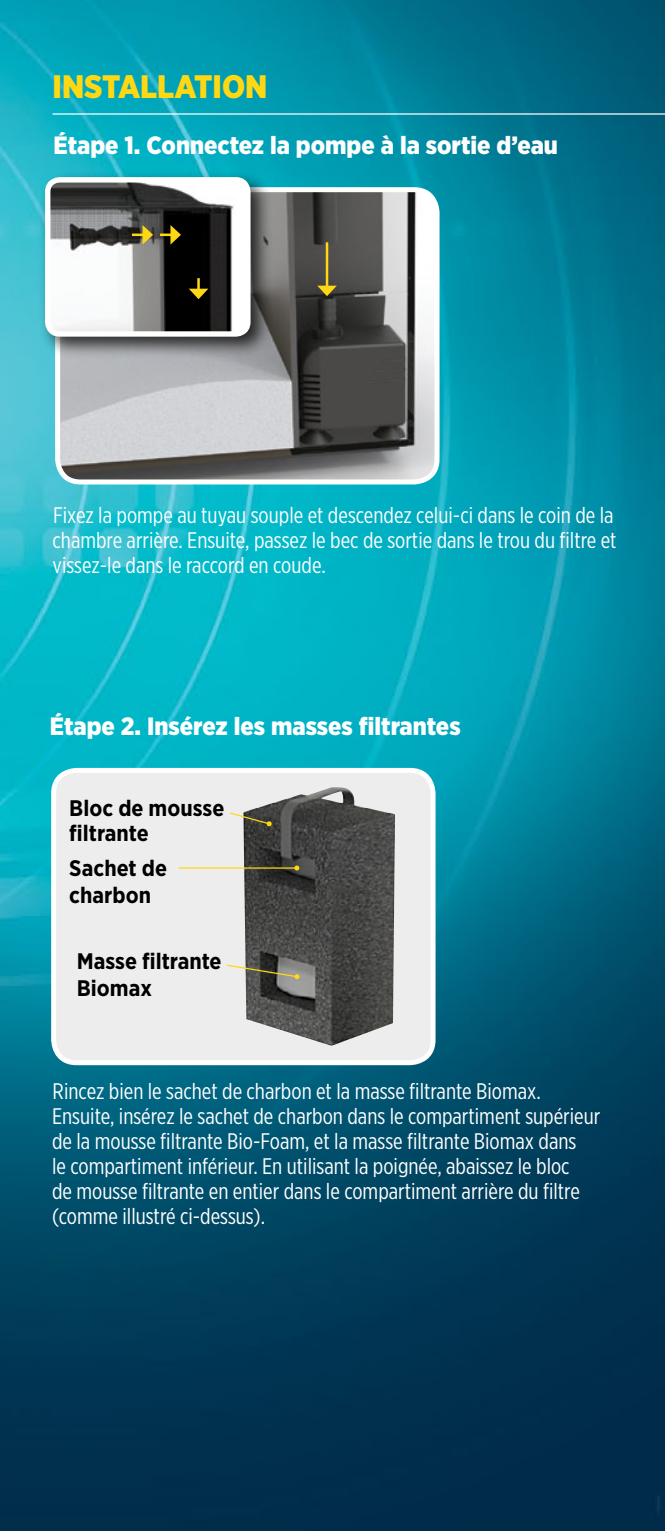
<style>
.page{position:relative;width:665px;height:1531px;background:#fff}
.page>*{position:absolute;margin:0;border:0;box-sizing:border-box;transform-origin:0 0}
.t1{font:900 32.5px "Gotham Narrow";color:#ffd814}
.t2{font:900 25px "Gotham Narrow";color:#fff}
.t3{font:22.5px/25px "Gotham X Narrow";color:#fff}
.t4{font:700 22.5px/27px "Gotham Narrow";color:#000}
</style>
<div class="page">
<img style="left:0;top:0;width:664px;height:1531px">
<hr style="left:52px;top:113px;width:612px;height:2px;background:#fff">
<img style="left:58px;top:190px;width:379px;height:292px">
<div style="left:55px;top:187px;width:384px;height:297px;border:5px solid #fff;border-radius:23px"></div>
<div style="left:38px;top:171px;width:234px;height:187px;background:#000;opacity:.75"></div>
<div style="left:48px;top:180px;width:200px;height:154px;background:#fff;border-radius:12px"></div>
<img style="left:48px;top:180px;width:186px;height:154px">
<div style="left:45px;top:177px;width:205px;height:160px;border:5px solid #fff;border-radius:12px"></div>
<svg style="left:132px;top:225px;width:21px;height:20px"></svg>
<svg style="left:160px;top:225px;width:21px;height:20px"></svg>
<svg style="left:189px;top:278px;width:19px;height:21px"></svg>
<hr style="left:325px;top:242px;width:3px;height:45px;background:#ffd814">
<svg style="left:317px;top:286px;width:19px;height:10px"></svg>
<div style="left:54px;top:770px;width:379px;height:293px;background:#ededee;border-radius:23px"></div>
<div style="left:51px;top:768px;width:384px;height:297px;border:5px solid #fff;border-radius:23px"></div>
<img style="left:243px;top:787px;width:152px;height:259px">
<svg style="left:230px;top:811px;width:41px;height:15px"></svg>
<hr style="left:179px;top:867px;width:118px;height:2px;background:#ffd814">
<svg style="left:294px;top:865px;width:5px;height:5px"></svg>
<svg style="left:226px;top:964px;width:73px;height:15px"></svg>
<h1 class="t1" style="left:52px;top:67px;width:216px">INSTALLATION</h1>
<p class="t2" style="left:53px;top:130px;width:505px">Étape 1. Connectez la pompe à la sortie d’eau</p>
<p class="t3" style="left:52px;top:502px;width:565px">Fixez la pompe au tuyau souple et descendez celui-ci dans le coin de la chambre arrière. Ensuite, passez le bec de sortie dans le trou du filtre et vissez-le dans le raccord en coude.</p>
<p class="t2" style="left:50px;top:711px;width:412px">Étape 2. Insérez les masses filtrantes</p>
<p class="t4" style="left:69px;top:795px;width:156px;line-height:25px">Bloc de mousse filtrante</p>
<p class="t4" style="left:69px;top:854px;width:99px">Sachet de charbon</p>
<p class="t4" style="left:77px;top:947px;width:146px">Masse filtrante<br>Biomax</p>
<p class="t3" style="left:52px;top:1078px;width:549px">Rincez bien le sachet de charbon et la masse filtrante Biomax.<br>Ensuite, insérez le sachet de charbon dans le compartiment supérieur de la mousse filtrante Bio-Foam, et la masse filtrante Biomax dans<br>le compartiment inférieur. En utilisant la poignée, abaissez le bloc<br>de mousse filtrante en entier dans le compartiment arrière du filtre (comme illustré ci-dessus).</p>
</div>
